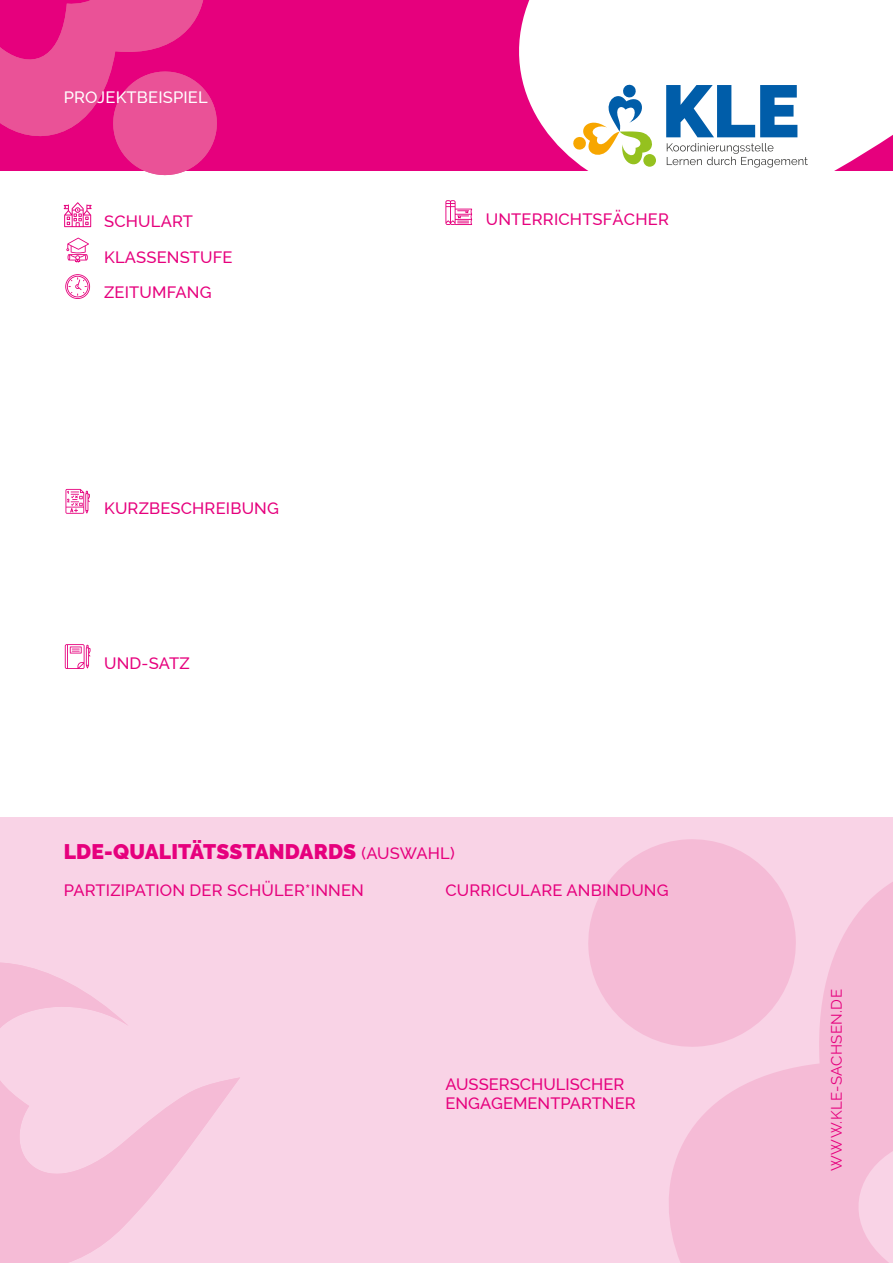
<style>
.page{position:relative;width:893px;height:1263px;background:#fff}
.page>*{position:absolute;margin:0;border:0;box-sizing:border-box;transform-origin:0 0}
.t1{font:900 21px "Raleway";letter-spacing:.01em;color:#e6007d}
.t2{font:500 16.5px/19.8px "Raleway";letter-spacing:.01em;color:#e6007d}
.t3{font:500 16.5px "Raleway";letter-spacing:.01em;color:#fff}
.t4{font:15px "Raleway";letter-spacing:.025em;color:#e6007d}
.s1{font-weight:500;font-size:16.5px}
</style>
<div class="page">
<div style="left:0;top:818px;width:893px;height:445px;background:#f9d3e6"></div>
<svg style="left:579px;top:817px;width:314px;height:446px;fill:#f5bbd6"></svg>
<svg style="left:585px;top:836px;width:214px;height:214px;fill:#f5bbd6"></svg>
<svg style="left:0;top:962px;width:240px;height:301px"></svg>
<div style="left:0;top:0;width:893px;height:170px;background:#e6007d"></div>
<svg style="left:400px;top:0;width:493px;height:225px;fill:#fff"></svg>
<svg style="left:572px;top:84px;width:85px;height:87px;background:#e1e1d0"></svg>
<div style="left:643px;top:154px;width:13px;height:13px;background:#95c11f;border-radius:50%"></div>
<svg style="left:666px;top:85px;width:131px;height:52px;background:#639cca"></svg>
<svg style="left:667px;top:143px;width:141px;height:25px;background:#e4e4e4"></svg>
<div style="left:647px;top:0;width:246px;height:64px;background:#fff"></div>
<svg style="left:0;top:0;width:236px;height:176px;fill:#ea5297"></svg>
<svg style="left:64px;top:202px;width:28px;height:25px"></svg>
<svg style="left:65px;top:274px;width:25px;height:25px"></svg>
<svg style="left:445px;top:200px;width:27px;height:25px"></svg>
<svg style="left:65px;top:644px;width:26px;height:25px"></svg>
<svg style="left:66px;top:238px;width:23px;height:24px"></svg>
<svg style="left:65px;top:489px;width:25px;height:25px"></svg>
<p class="t3" style="left:64px;top:88px;width:146px">PROJEKTBEISPIEL</p>
<p class="t2" style="left:104px;top:211px;width:90px">SCHULART</p>
<p class="t2" style="left:104px;top:247px;width:130px">KLASSENSTUFE</p>
<p class="t2" style="left:104px;top:282px;width:109px">ZEITUMFANG</p>
<p class="t2" style="left:104px;top:498px;width:176px">KURZBESCHREIBUNG</p>
<p class="t2" style="left:104px;top:653px;width:87px">UND-SATZ</p>
<p class="t2" style="left:486px;top:209px;width:185px">UNTERRICHTSFÄCHER</p>
<p class="t1" style="left:64px;top:839px;width:392px">LDE-QUALITÄTSSTANDARDS <span class="s1">(AUSWAHL)</span></p>
<p class="t2" style="left:445px;top:880px;width:225px">CURRICULARE ANBINDUNG</p>
<p class="t2" style="left:64px;top:880px;width:302px">PARTIZIPATION DER SCHÜLER*INNEN</p>
<p class="t2" style="left:445px;top:1074px;width:192px">AUSSERSCHULISCHER<br>ENGAGEMENTPARTNER</p>
<p class="t4" style="left:828px;top:1170px;width:183px;rotate:-90deg">WWW.KLE-SACHSEN.DE</p>
</div>
